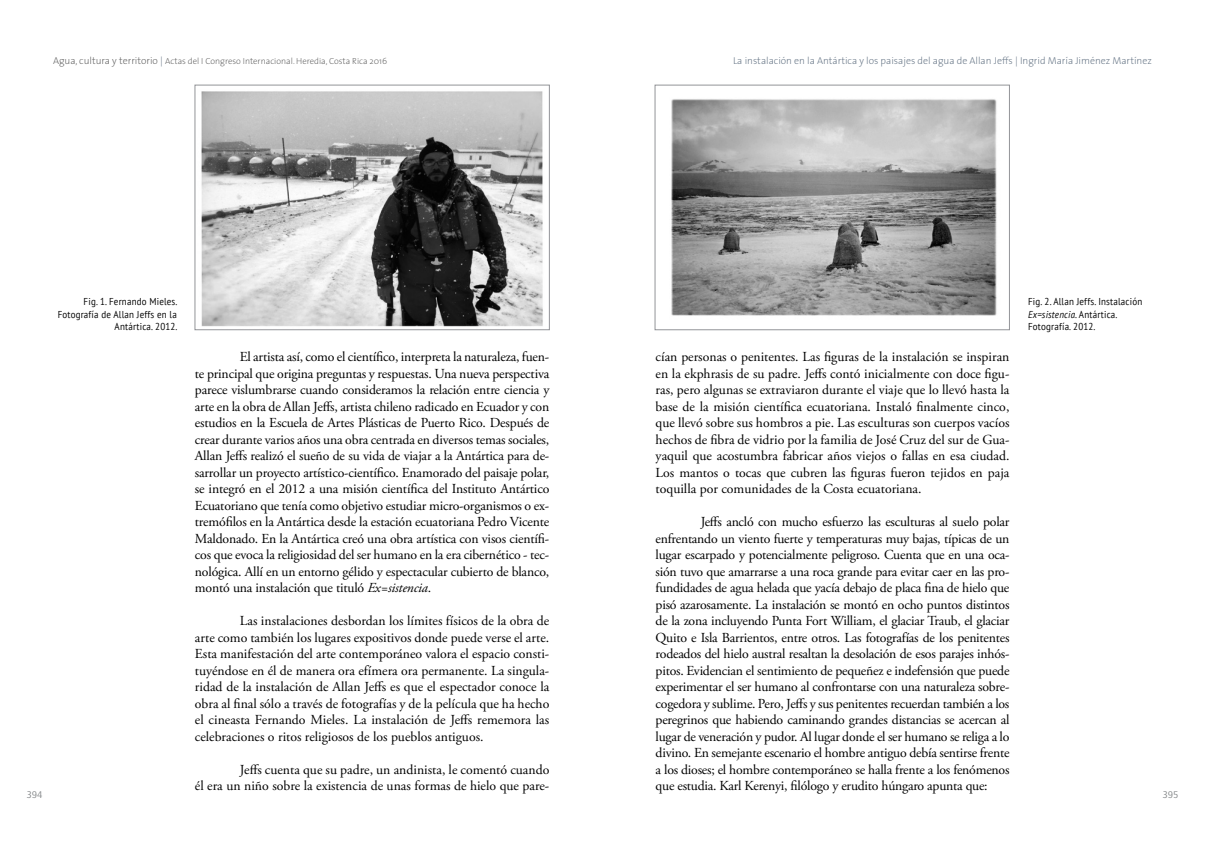
<style>
.page{position:relative;width:1205px;height:851px;background:#fff}
.page>*{position:absolute;margin:0;border:0;box-sizing:border-box;transform-origin:0 0}
.texto_general{font:13.75px/16.5px "Adobe Garamond Pro";color:#000;text-align:justify}
.pie_de_foto{font:10px/12.5px "PT Sans";letter-spacing:.02em;color:#000;text-align:right;scale:.9 1}
.t1{font:200 10px "The Sans";color:#5d6d7f}
.t2{font:10px "Quay Itc T";color:#7f8284}
.t3{font:200 8.75px "The Sans";color:#595959}
.s1{font-size:10px}
.s2{font-size:10px;color:#5d6d7f}
.s3{font-style:italic}
</style>
<div class="page">
<img style="left:201px;top:91px;width:342px;height:236px">
<div style="left:195px;top:85px;width:355px;height:245px;border:1px solid #939498"></div>
<img style="left:671px;top:99px;width:326px;height:217px">
<div style="left:655px;top:85px;width:355px;height:245px;border:1px solid #939498"></div>
<p class="t3" style="left:53px;top:54px;width:336px"><span class="s1">Agua, cultura y territorio</span> <span class="s2">|</span> Actas del I Congreso Internacional. Heredia, Costa Rica 2016</p>
<p class="t1" style="left:733px;top:52px;width:420px">La instalación en la Antártica y los paisajes del agua de Allan Jeffs | Ingrid María Jiménez Martínez</p>
<p class="pie_de_foto" style="left:58px;top:295px;width:135px">Fig. 1. Fernando Mieles.<br>Fotografía de Allan Jeffs en la<br>Antártica. 2012.</p>
<p class="pie_de_foto" style="left:1028px;top:295px;width:128px;text-align:left">Fig. 2. Allan Jeffs. Instalación<br><span class="s3">Ex=sistencia</span>. Antártica.<br>Fotografía. 2012.</p>
<p class="texto_general" style="left:195px;top:349px;width:356px;text-indent:45px">El artista así, como el científico, interpreta la naturaleza, fuen&shy;te principal que origina preguntas y respuestas. Una nueva perspectiva parece vislumbrarse cuando consideramos la relación entre ciencia y arte en la obra de Allan Jeffs, artista chileno radicado en Ecuador y con estudios en la Escuela de Artes Plásticas de Puerto Rico. Después de crear durante varios años una obra centrada en diversos temas sociales, Allan Jeffs realizó el sueño de su vida de viajar a la Antártica para de&shy;sarrollar un proyecto artístico-científico. Enamorado del paisaje polar, se integró en el 2012 a una misión científica del Instituto Antártico Ecuatoriano que tenía como objetivo estudiar micro-organismos o ex&shy;tremófilos en la Antártica desde la estación ecuatoriana Pedro Vicente Maldonado. En la Antártica creó una obra artística con visos científi&shy;cos que evoca la religiosidad del ser humano en la era cibernético - tec&shy;nológica. Allí en un entorno gélido y espectacular cubierto de blanco, montó una instalación que tituló <span class="s3">Ex=sistencia</span>.</p>
<p class="texto_general" style="left:195px;top:613px;width:356px;text-indent:45px">Las instalaciones desbordan los límites físicos de la obra de arte como también los lugares expositivos donde puede verse el arte.<br>Esta manifestación del arte contemporáneo valora el espacio consti&shy;tuyéndose en él de manera ora efímera ora permanente. La singula&shy;ridad de la instalación de Allan Jeffs es que el espectador conoce la obra al final sólo a través de fotografías y de la película que ha hecho el cineasta Fernando Mieles. La instalación de Jeffs rememora las celebraciones o ritos religiosos de los pueblos antiguos.</p>
<p class="texto_general" style="left:195px;top:761px;width:356px;text-align:right">Jeffs cuenta que su padre, un andinista, le comentó cuando<br>él era un niño sobre la existencia de unas formas de hielo que pare-</p>
<p class="texto_general" style="left:656px;top:349px;width:355px">cían personas o penitentes. Las figuras de la instalación se inspiran en la ekphrasis de su padre. Jeffs contó inicialmente con doce figu&shy;ras, pero algunas se extraviaron durante el viaje que lo llevó hasta la base de la misión científica ecuatoriana. Instaló finalmente cinco, que llevó sobre sus hombros a pie. Las esculturas son cuerpos vacíos hechos de fibra de vidrio por la familia de José Cruz del sur de Gua&shy;yaquil que acostumbra fabricar años viejos o fallas en esa ciudad.<br>Los mantos o tocas que cubren las figuras fueron tejidos en paja toquilla por comunidades de la Costa ecuatoriana.</p>
<p class="texto_general" style="left:656px;top:514px;width:355px;text-indent:45px">Jeffs ancló con mucho esfuerzo las esculturas al suelo polar enfrentando un viento fuerte y temperaturas muy bajas, típicas de un lugar escarpado y potencialmente peligroso. Cuenta que en una oca&shy;sión tuvo que amarrarse a una roca grande para evitar caer en las pro&shy;fundidades de agua helada que yacía debajo de placa fina de hielo que pisó azarosamente. La instalación se montó en ocho puntos distintos de la zona incluyendo Punta Fort William, el glaciar Traub, el glaciar Quito e Isla Barrientos, entre otros. Las fotografías de los penitentes rodeados del hielo austral resaltan la desolación de esos parajes inhós&shy;pitos. Evidencian el sentimiento de pequeñez e indefensión que puede experimentar el ser humano al confrontarse con una naturaleza sobre&shy;cogedora y sublime. Pero, Jeffs y sus penitentes recuerdan también a los peregrinos que habiendo caminando grandes distancias se acercan al lugar de veneración y pudor. Al lugar donde el ser humano se religa a lo divino. En semejante escenario el hombre antiguo debía sentirse frente a los dioses; el hombre contemporáneo se halla frente a los fenómenos que estudia. Karl Kerenyi, filólogo y erudito húngaro apunta que:</p>
<p class="t2" style="left:27px;top:788px;width:18px">394</p>
<p class="t2" style="left:1162px;top:788px;width:17px">395</p>
</div>
